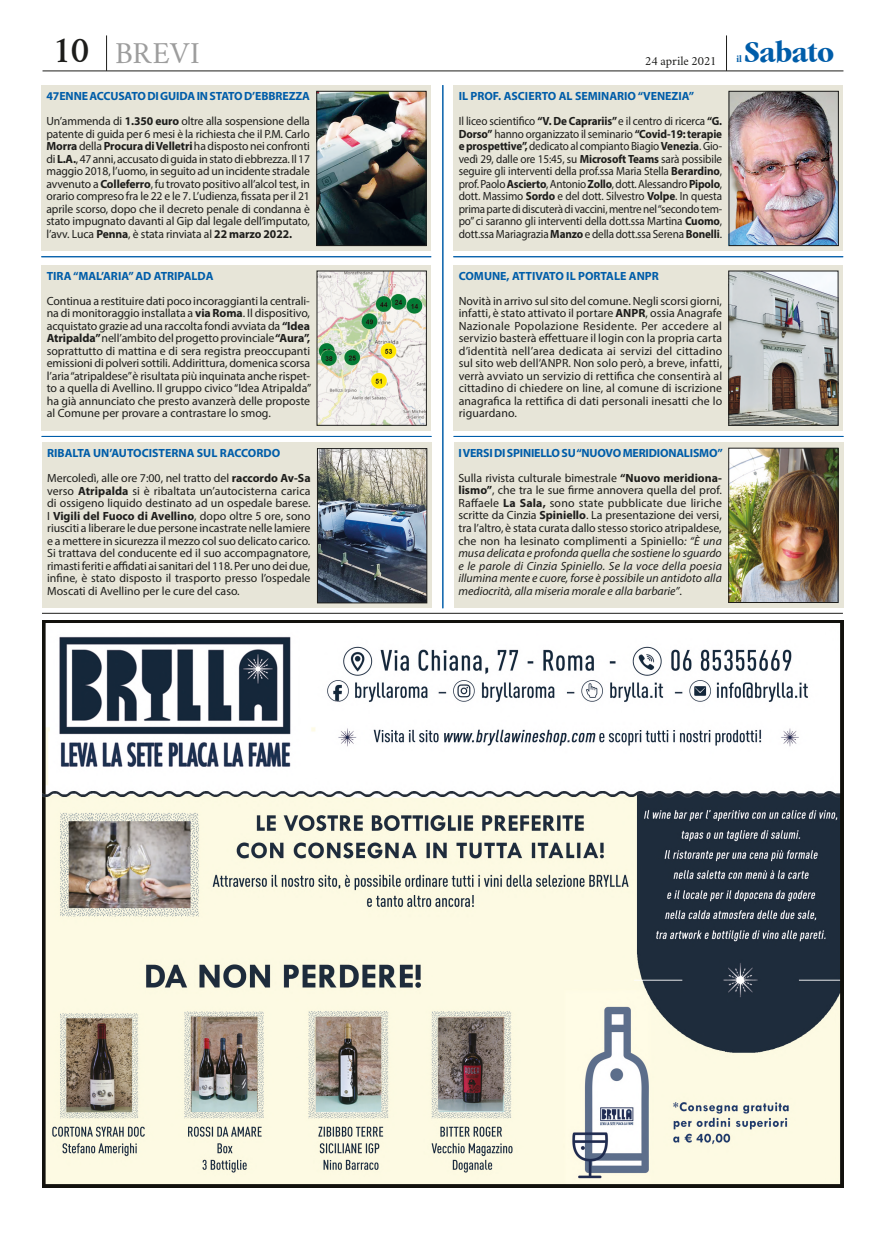
<style>
.page{position:relative;width:886px;height:1241px;background:#fff}
.page>*{position:absolute;margin:0;border:0;box-sizing:border-box;transform-origin:0 0}
.t1{font:700 condensed 31.25px "Garamond FC";color:#005da9;scale:1.1 1}
.t2{font:30px "Crimson";letter-spacing:.02em;color:#9d9d9d}
.t3{font:12.5px "Crimson";color:#1d1d1b}
.t4{font:11.88px/12.5px "Myriad Pro";color:#1d1d1b;text-align:justify}
.t5{font:11.88px/12.5px "Myriad Pro";color:#1d1d1b;scale:.94 1}
.t6{font:700 11.88px/25px "Myriad Pro";letter-spacing:-.01em;color:#005da9}
.t7{font:700 condensed 10px "Garamond FC";color:#005da9}
.s1{font-weight:600;font-size:37.5px;color:#1d1d1b}
.s2{font-weight:400;color:#1d1d1b}
.s3{color:#1d1d1b}
.s4{font-weight:700}
.s5{font-weight:700;color:#005da9}
.s6{font-style:italic}
</style>
<div class="page">
<hr style="left:43px;top:71px;width:800px;height:1px;background:#1d1d1b">
<hr style="left:726px;top:35px;width:1px;height:36px;background:#1d1d1b">
<hr style="left:106px;top:35px;width:1px;height:36px;background:#1d1d1b">
<hr style="left:42px;top:613px;width:801px;height:1px;background:#1d1d1b">
<div style="left:453px;top:85px;width:390px;height:166px;background:#e7e5d8"></div>
<div style="left:41px;top:85px;width:390px;height:166px;background:#e7e5d8"></div>
<hr style="left:442px;top:85px;width:1px;height:523px;background:#005da9">
<div style="left:454px;top:442px;width:390px;height:166px;background:#e7e5d8"></div>
<div style="left:42px;top:442px;width:390px;height:166px;background:#e7e5d8"></div>
<div style="left:453px;top:265px;width:390px;height:165px;background:#e7e5d8"></div>
<hr style="left:453px;top:436px;width:390px;height:1px;background:#005da9">
<div style="left:42px;top:265px;width:389px;height:165px;background:#e7e5d8"></div>
<hr style="left:453px;top:256px;width:390px;height:1px;background:#005da9">
<hr style="left:41px;top:256px;width:390px;height:1px;background:#005da9">
<hr style="left:443px;top:85px;width:1px;height:523px;background:#005da9">
<hr style="left:42px;top:436px;width:390px;height:1px;background:#005da9">
<img style="left:43px;top:620px;width:800px;height:567px">
<img style="left:730px;top:450px;width:106px;height:150px">
<div style="left:728px;top:448px;width:110px;height:154px;border:1px solid #1d1d1b"></div>
<img style="left:319px;top:93px;width:105px;height:151px">
<div style="left:317px;top:91px;width:109px;height:155px;border:1px solid #1d1d1b"></div>
<img style="left:319px;top:450px;width:106px;height:151px">
<div style="left:317px;top:448px;width:110px;height:155px;border:1px solid #1d1d1b"></div>
<img style="left:319px;top:273px;width:105px;height:150px">
<img style="left:730px;top:273px;width:106px;height:150px">
<div style="left:728px;top:271px;width:110px;height:154px;border:1px solid #1d1d1b"></div>
<img style="left:731px;top:93px;width:105px;height:151px">
<div style="left:729px;top:91px;width:109px;height:155px;border:1px solid #1d1d1b"></div>
<h2 class="t2" style="left:53px;top:32px;width:148px"><span class="s1">10</span> BREVI</h2>
<p class="t6" style="left:46px;top:83px;width:265px">47ENNE ACCUSATO DI GUIDA IN STATO D’EBBREZZA<br><span class="s2">Un’ammenda di</span> <span class="s3">1.350 euro</span> <span class="s2">oltre alla sospensione della</span></p>
<p class="t4" style="left:46px;top:127px;width:265px">patente di guida per 6 mesi è la richiesta che il P.M. Carlo <span class="s4">Morra</span> della <span class="s4">Procura di Velletri</span> ha disposto nei confronti di <span class="s4">L.A.</span>, 47 anni, accusato di guida in stato di ebbrezza. Il 17 maggio 2018, l’uomo, in seguito ad un incidente stradale avvenuto a <span class="s4">Colleferro</span>, fu trovato positivo all’alcol test, in orario compreso fra le 22 e le 7. L’udienza, fissata per il 21 aprile scorso, dopo che il decreto penale di condanna è stato impugnato davanti al Gip dal legale dell’imputato, l’avv. Luca <span class="s4">Penna</span>, è stata rinviata al <span class="s4">22 marzo 2022.</span></p>
<p class="t6" style="left:47px;top:263px;width:168px">TIRA “MAL’ARIA” AD ATRIPALDA</p>
<p class="t4" style="left:47px;top:294px;width:266px">Continua a restituire dati poco incoraggianti la centrali&shy;na di monitoraggio installata a <span class="s4">via Roma</span>. Il dispositivo, acquistato grazie ad una raccolta fondi avviata da <span class="s4">“Idea Atripalda”</span> nell’ambito del progetto provinciale <span class="s4">“Aura”, </span>soprattutto di mattina e di sera registra preoccupanti emissioni di polveri sottili. Addirittura, domenica scorsa l’aria “atripaldese” è risultata più inquinata anche rispet&shy;to a quella di Avellino. Il gruppo civico “Idea Atripalda” ha già annunciato che presto avanzerà delle proposte al Comune per provare a contrastare lo smog.</p>
<p class="t4" style="left:47px;top:440px;width:265px;line-height:25px"><span class="s5">RIBALTA UN’AUTOCISTERNA SUL RACCORDO<br></span>Mercoledì, alle ore 7:00, nel tratto del <span class="s4">raccordo Av-Sa</span></p>
<p class="t4" style="left:47px;top:484px;width:265px">verso <span class="s4">Atripalda</span> si è ribaltata un’autocisterna carica di ossigeno liquido destinato ad un ospedale barese.<br>I <span class="s4">Vigili del Fuoco di Avellino</span>, dopo oltre 5 ore, sono riusciti a liberare le due persone incastrate nelle lamiere e a mettere in sicurezza il mezzo col suo delicato carico.<br>Si trattava del conducente ed il suo accompagnatore, rimasti feriti e affidati ai sanitari del 118. Per uno dei due, infine, è stato disposto il trasporto presso l’ospedale Moscati di Avellino per le cure del caso.</p>
<h1 class="t1" style="left:744px;top:34px;width:83px">Sabato</h1>
<p class="t3" style="left:645px;top:52px;width:73px">24 aprile 2021</p>
<p class="t7" style="left:736px;top:53px;width:7px">il</p>
<p class="t5" style="left:459px;top:83px;width:282px;line-height:25px"><span class="s5">IL PROF. ASCIERTO AL SEMINARIO “VENEZIA”<br></span>Il liceo scientifico <span class="s4">“V. De Caprariis”</span> e il centro di ricerca <span class="s4">“G.</span></p>
<p class="t5" style="left:459px;top:127px;width:282px;text-align:justify"><span class="s4">Dorso”</span> hanno organizzato il seminario <span class="s4">“Covid-19: terapie e prospettive”,</span> dedicato al compianto Biagio <span class="s4">Venezia</span>. Gio&shy;vedì 29, dalle ore 15:45, su <span class="s4">Microsoft Teams</span> sarà possibile seguire gli interventi della prof.ssa Maria Stella <span class="s4">Berardino</span>, prof. Paolo <span class="s4">Ascierto</span>, Antonio <span class="s4">Zollo</span>, dott. Alessandro <span class="s4">Pipolo</span>, dott. Massimo <span class="s4">Sordo</span> e del dott. Silvestro <span class="s4">Volpe</span>. In questa prima parte di discuterà di vaccini, mentre nel “secondo tem&shy;po” ci saranno gli interventi della dott.ssa Martina <span class="s4">Cuomo</span>, dott.ssa Mariagrazia <span class="s4">Manzo</span> e della dott.ssa Serena <span class="s4">Bonelli</span>.</p>
<p class="t6" style="left:459px;top:263px;width:202px">COMUNE, ATTIVATO IL PORTALE ANPR</p>
<p class="t4" style="left:459px;top:294px;width:265px">Novità in arrivo sul sito del comune. Negli scorsi giorni, infatti, è stato attivato il portare <span class="s4">ANPR</span>, ossia Anagrafe Nazionale Popolazione Residente. Per accedere al servizio basterà effettuare il login con la propria carta d’identità nell’area dedicata ai servizi del cittadino sul sito web dell’ANPR. Non solo però, a breve, infatti, verrà avviato un servizio di rettifica che consentirà al cittadino di chiedere on line, al comune di iscrizione anagrafica la rettifica di dati personali inesatti che lo riguardano.</p>
<p class="t6" style="left:458px;top:440px;width:266px">I VERSI DI SPINIELLO SU “NUOVO MERIDIONALISMO”<br><span class="s2">Sulla rivista culturale bimestrale</span> <span class="s3">“Nuovo meridiona-</span></p>
<p class="t4" style="left:458px;top:484px;width:265px"><span class="s4">lismo”</span>, che tra le sue firme annovera quella del prof.<br>Raffaele <span class="s4">La Sala,</span> sono state pubblicate due liriche scritte da Cinzia <span class="s4">Spiniello</span>. La presentazione dei versi, tra l’altro, è stata curata dallo stesso storico atripaldese, che non ha lesinato complimenti a Spiniello<span class="s6">: “È una musa delicata e profonda quella che sostiene lo sguardo e le parole di Cinzia Spiniello. Se la voce della poesia illumina mente e cuore, forse è possibile un antidoto alla mediocrità, alla miseria morale e alla barbarie”</span>.</p>
</div>
